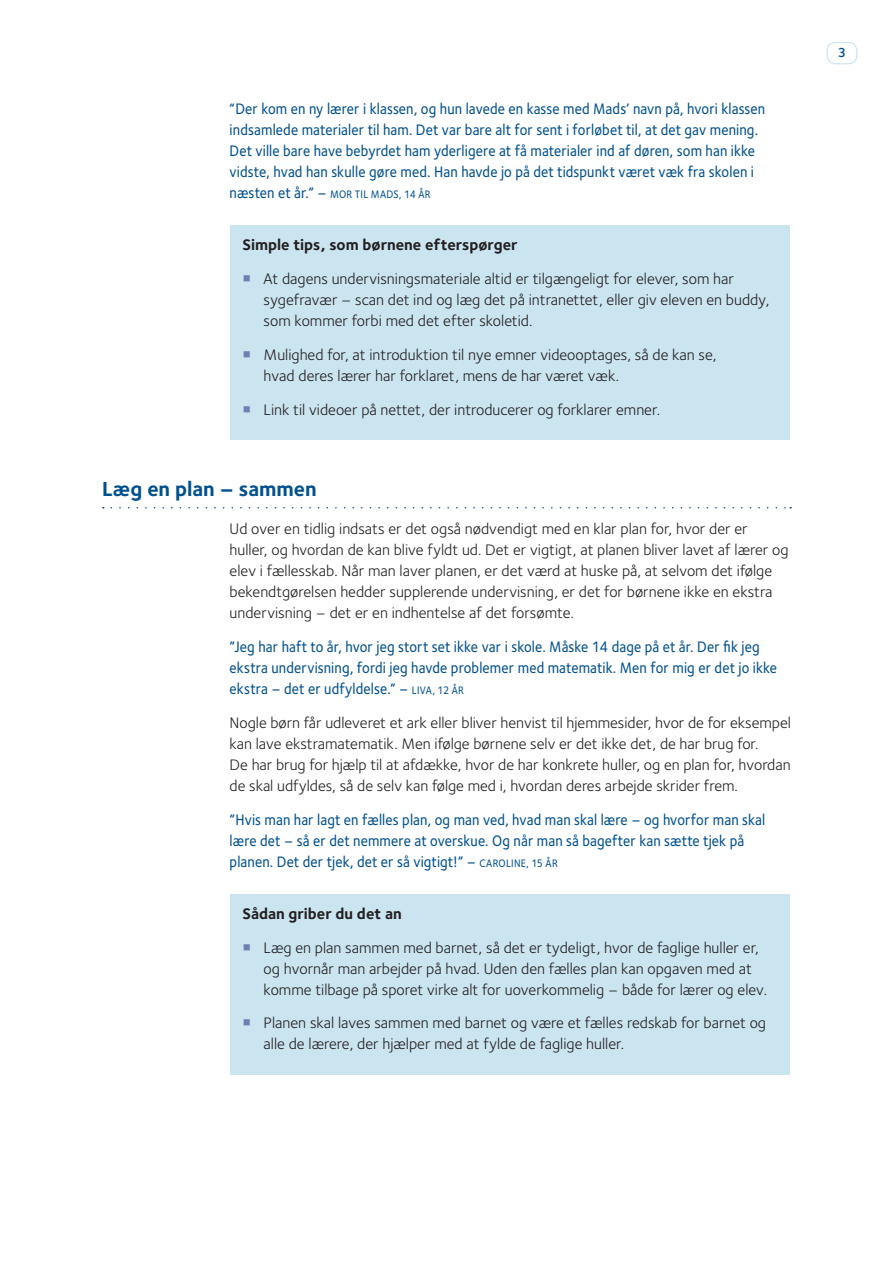
<style>
.page{position:relative;width:893px;height:1263px;background:#fff}
.page>*{position:absolute;margin:0;border:0;box-sizing:border-box;transform-origin:0 0}
.t1{font:700 21px "Foundry Sterling";color:#01508e}
.t2{font:15.75px/21px "Foundry Sterling";color:#231f20}
.t3{font:500 15.75px/21px "Foundry Sterling";letter-spacing:.01em;color:#01508e;scale:.9 1}
.t4{font:600 13.5px "Foundry Sterling";color:#01508e}
.t5{font:500 11.25px "Foundry Sterling";letter-spacing:.03em;color:#01508e;scale:.9 1}
.s1{font-size:15.75px}
.s2{font-weight:700}
.s3{font-family:"Ding One";color:#6e80b0}
.s4{font-size:11.25px}
</style>
<div class="page">
<div style="left:826px;top:42px;width:31px;height:22px;border:1px solid #cae4f0;border-radius:9px"></div>
<svg style="left:111px;top:507px;width:680px;height:1px"></svg>
<div style="left:230px;top:225px;width:559px;height:215px;background:#cae4f0"></div>
<div style="left:230px;top:894px;width:559px;height:181px;background:#cae4f0"></div>
<p class="t3" style="left:230px;top:98px;width:597px">“Der kom en ny lærer i klassen, og hun lavede en kasse med Mads’ navn på, hvori klassen indsamlede materialer til ham. Det var bare alt for sent i forløbet til, at det gav mening.<br>Det ville bare have bebyrdet ham yderligere at få materialer ind af døren, som han ikke vidste, hvad han skulle gøre med. Han havde jo på det tidspunkt været væk fra skolen i</p>
<p class="t5" style="left:230px;top:188px;width:225px"><span class="s1">næsten et år.” –</span> MOR TIL MADS, 14 ÅR</p>
<p class="t2" style="left:242px;top:228px;width:493px;line-height:33.8px"><span class="s2">Simple tips, som børnene efterspørger<br></span><span class="s3">§</span> At dagens undervisningsmateriale altid er tilgængeligt for elever, som har</p>
<p class="t2" style="left:264px;top:289px;width:507px">sygefravær – scan det ind og læg det på intranettet, eller giv eleven en buddy, som kommer forbi med det efter skoletid.</p>
<p class="t2" style="left:264px;top:344px;width:454px;text-indent:-21px"><span class="s3">§</span> Mulighed for, at introduktion til nye emner videooptages, så de kan se, hvad deres lærer har forklaret, mens de har været væk.</p>
<p class="t2" style="left:242px;top:399px;width:419px"><span class="s3">§</span> Link til videoer på nettet, der introducerer og forklarer emner.</p>
<h1 class="t1" style="left:102px;top:477px;width:216px">Læg en plan – sammen</h1>
<p class="t2" style="left:230px;top:518px;width:560px">Ud over en tidlig indsats er det også nødvendigt med en klar plan for, hvor der er huller, og hvordan de kan blive fyldt ud. Det er vigtigt, at planen bliver lavet af lærer og elev i fællesskab. Når man laver planen, er det værd at huske på, at selvom det ifølge bekendtgørelsen hedder supplerende undervisning, er det for børnene ikke en ekstra undervisning – det er en indhentelse af det forsømte.</p>
<p class="t3" style="left:230px;top:636px;width:610px">”Jeg har haft to år, hvor jeg stort set ikke var i skole. Måske 14 dage på et år. Der fik jeg ekstra undervisning, fordi jeg havde problemer med matematik. Men for mig er det jo ikke ekstra – det er udfyldelse.” – <span class="s4">LIVA, 12 ÅR</span></p>
<p class="t2" style="left:230px;top:712px;width:563px">Nogle børn får udleveret et ark eller bliver henvist til hjemmesider, hvor de for eksempel kan lave ekstramatematik. Men ifølge børnene selv er det ikke det, de har brug for.<br>De har brug for hjælp til at afdække, hvor de har konkrete huller, og en plan for, hvordan de skal udfyldes, så de selv kan følge med i, hvordan deres arbejde skrider frem.</p>
<p class="t3" style="left:230px;top:809px;width:597px">”Hvis man har lagt en fælles plan, og man ved, hvad man skal lære – og hvorfor man skal lære det – så er det nemmere at overskue. Og når man så bagefter kan sætte tjek på planen. Det der tjek, det er så vigtigt!” – <span class="s4">CAROLINE, 15 ÅR</span></p>
<p class="t2" style="left:242px;top:896px;width:518px;line-height:33.8px"><span class="s2">Sådan griber du det an<br></span><span class="s3">§</span> Læg en plan sammen med barnet, så det er tydeligt, hvor de faglige huller er,</p>
<p class="t2" style="left:264px;top:958px;width:505px">og hvornår man arbejder på hvad. Uden den fælles plan kan opgaven med at komme tilbage på sporet virke alt for uoverkommelig – både for lærer og elev.</p>
<p class="t2" style="left:264px;top:1012px;width:504px;text-indent:-21px"><span class="s3">§</span> Planen skal laves sammen med barnet og være et fælles redskab for barnet og alle de lærere, der hjælper med at fylde de faglige huller.</p>
<p class="t4" style="left:838px;top:45px;width:10px">3</p>
</div>
